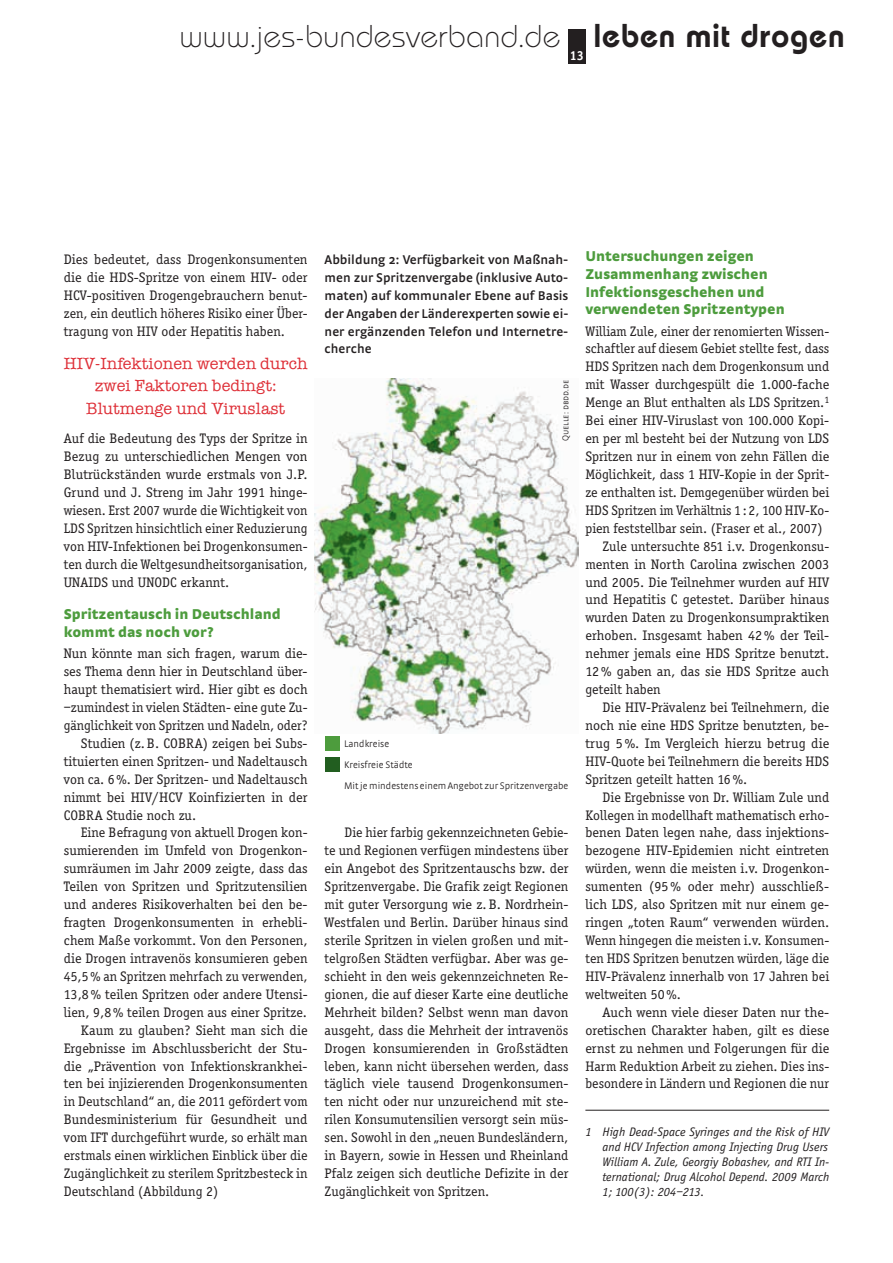
<style>
.page{position:relative;width:893px;height:1263px;background:#fff}
.page>*{position:absolute;margin:0;border:0;box-sizing:border-box;transform-origin:0 0}
.t1{font:300 31.5px "Bauhaus";letter-spacing:.02em;color:#231f20}
.t2{font:16.5px/22.5px "American Typewriter";letter-spacing:.005em;color:#de2f37;text-align:center}
.t3{font:900 15px/17.9px "Strada";color:#4d9c3d}
.t4{font:14.25px/17.9px "Officina Serif";letter-spacing:.005em;color:#231f20;text-align:justify}
.t5{font:700 13.5px "Officina Serif";color:#fff}
.t6{font:600 13.35px/18px "Strada";color:#231f20;text-align:justify}
.t7{font:italic 12.75px/15px "Officina Sans";letter-spacing:.005em;color:#231f20;text-align:justify}
.t8{font:300 10.05px/21.3px "Strada";letter-spacing:.005em;color:#231f20}
.t9{font:300 9px "Strada SC";letter-spacing:.005em;color:#231f20}
.s1{font-weight:600;font-size:33px}
</style>
<div class="page">
<div style="left:568px;top:30px;width:17px;height:34px;background:#231f20"></div>
<img style="left:315px;top:378px;width:263px;height:355px">
<div style="left:325px;top:736px;width:14px;height:15px;background:#4d9c3d"></div>
<div style="left:325px;top:757px;width:14px;height:15px;background:#225e20"></div>
<hr style="left:585px;top:1110px;width:244px;height:1px;background:#231f20">
<h1 class="t1" style="left:180px;top:17px;width:666px">www.jes-bundesverband.de <span class="s1">leben mit drogen</span></h1>
<p class="t5" style="left:570px;top:47px;width:15px">13</p>
<p class="t4" style="left:64px;top:250px;width:245px">Dies bedeutet, dass Drogenkonsumenten die die HDS-Spritze von einem HIV- oder HCV-positiven Drogengebrauchern benut&shy;zen, ein deutlich höheres Risiko einer Über&shy;tragung von HIV oder Hepatitis haben.</p>
<p class="t2" style="left:64px;top:351px;width:245px">HIV-Infektionen werden durch zwei Faktoren bedingt:<br>Blutmenge und Viruslast</p>
<p class="t4" style="left:64px;top:430px;width:245px">Auf die Bedeutung des Typs der Spritze in Bezug zu unterschiedlichen Mengen von Blutrückständen wurde erstmals von J.P.<br>Grund und J. Streng im Jahr 1991 hinge&shy;wiesen. Erst 2007 wurde die Wichtigkeit von LDS Spritzen hinsichtlich einer Reduzierung von HIV-Infektionen bei Drogenkonsumen&shy;ten durch die Weltgesundheitsorganisation, UNAIDS und UNODC erkannt.</p>
<p class="t3" style="left:64px;top:605px;width:219px">Spritzentausch in Deutschland kommt das noch vor?</p>
<p class="t4" style="left:64px;top:645px;width:245px">Nun könnte man sich fragen, warum die-</p>
<p class="t4" style="left:64px;top:663px;width:245px">ses Thema denn hier in Deutschland über-</p>
<p class="t4" style="left:64px;top:681px;width:245px">haupt thematisiert wird. Hier gibt es doch</p>
<p class="t4" style="left:64px;top:698px;width:245px">–zumindest in vielen Städten- eine gute Zu-</p>
<p class="t4" style="left:64px;top:716px;width:245px">gänglichkeit von Spritzen und Nadeln, oder?</p>
<p class="t4" style="left:81px;top:734px;width:228px">Studien (z.B. COBRA) zeigen bei Subs-</p>
<p class="t4" style="left:64px;top:752px;width:245px">tituierten einen Spritzen- und Nadeltausch</p>
<p class="t4" style="left:64px;top:770px;width:245px">von ca. 6%. Der Spritzen- und Nadeltausch</p>
<p class="t4" style="left:64px;top:788px;width:245px">nimmt bei HIV/HCV Koinfizierten in der</p>
<p class="t4" style="left:64px;top:806px;width:134px">COBRA Studie noch zu.</p>
<p class="t4" style="left:81px;top:824px;width:228px">Eine Befragung von aktuell Drogen kon-</p>
<p class="t4" style="left:64px;top:842px;width:245px">sumierenden im Umfeld von Drogenkon-</p>
<p class="t4" style="left:64px;top:860px;width:245px">sumräumen im Jahr 2009 zeigte, dass das</p>
<p class="t4" style="left:64px;top:878px;width:245px">Teilen von Spritzen und Spritzutensilien</p>
<p class="t4" style="left:64px;top:896px;width:245px">und anderes Risikoverhalten bei den be-</p>
<p class="t4" style="left:64px;top:914px;width:245px">fragten Drogenkonsumenten in erhebli-</p>
<p class="t4" style="left:64px;top:931px;width:245px">chem Maße vorkommt. Von den Personen,</p>
<p class="t4" style="left:64px;top:949px;width:245px">die Drogen intravenös konsumieren geben</p>
<p class="t4" style="left:64px;top:967px;width:245px">45,5% an Spritzen mehrfach zu verwenden,</p>
<p class="t4" style="left:64px;top:985px;width:245px">13,8% teilen Spritzen oder andere Utensi-</p>
<p class="t4" style="left:64px;top:1003px;width:245px">lien, 9,8% teilen Drogen aus einer Spritze.</p>
<p class="t4" style="left:81px;top:1021px;width:228px">Kaum zu glauben? Sieht man sich die</p>
<p class="t4" style="left:64px;top:1039px;width:245px">Ergebnisse im Abschlussbericht der Stu-</p>
<p class="t4" style="left:64px;top:1057px;width:245px">die „Prävention von Infektionskrankhei-</p>
<p class="t4" style="left:64px;top:1075px;width:245px">ten bei injizierenden Drogenkonsumenten</p>
<p class="t4" style="left:64px;top:1093px;width:245px">in Deutschland“ an, die 2011 gefördert vom</p>
<p class="t4" style="left:64px;top:1111px;width:245px">Bundesministerium für Gesundheit und</p>
<p class="t4" style="left:64px;top:1129px;width:245px">vom IFT durchgeführt wurde, so erhält man</p>
<p class="t4" style="left:64px;top:1147px;width:245px">erstmals einen wirklichen Einblick über die</p>
<p class="t4" style="left:64px;top:1164px;width:245px">Zugänglichkeit zu sterilem Spritzbesteck in</p>
<p class="t4" style="left:64px;top:1182px;width:156px">Deutschland (Abbildung 2)</p>
<p class="t6" style="left:325px;top:250px;width:245px">Abbildung 2: Verfügbarkeit von Maßnah&shy;men zur Spritzenvergabe (inklusive Auto&shy;maten) auf kommunaler Ebene auf Basis der Angaben der Länderexperten sowie ei&shy;ner ergänzenden Telefon und Internetre&shy;cherche</p>
<p class="t9" style="left:560px;top:441px;width:63px;rotate:-90deg">Quelle: dbdd.de</p>
<p class="t8" style="left:344px;top:733px;width:226px">Landkreise<br>Kreisfreie Städte<br>Mit je mindestens einem Angebot zur Spritzenvergabe</p>
<p class="t4" style="left:325px;top:824px;width:245px;text-indent:20px">Die hier farbig gekennzeichneten Gebie&shy;te und Regionen verfügen mindestens über ein Angebot des Spritzentauschs bzw. der Spritzenvergabe. Die Grafik zeigt Regionen mit guter Versorgung wie z.B. Nordrhein-Westfalen und Berlin. Darüber hinaus sind sterile Spritzen in vielen großen und mit&shy;telgroßen Städten verfügbar. Aber was ge&shy;schieht in den weis gekennzeichneten Re&shy;gionen, die auf dieser Karte eine deutliche Mehrheit bilden? Selbst wenn man davon ausgeht, dass die Mehrheit der intravenös Drogen konsumierenden in Großstädten leben, kann nicht übersehen werden, dass täglich viele tausend Drogenkonsumen&shy;ten nicht oder nur unzureichend mit ste&shy;rilen Konsumutensilien versorgt sein müs&shy;sen. Sowohl in den „neuen Bundesländern, in Bayern, sowie in Hessen und Rheinland Pfalz zeigen sich deutliche Defizite in der Zugänglichkeit von Spritzen.</p>
<p class="t3" style="left:585px;top:246px;width:201px">Untersuchungen zeigen<br>Zusammenhang zwischen<br>Infektionsgeschehen und verwendeten Spritzentypen</p>
<p class="t4" style="left:585px;top:322px;width:245px">William Zule, einer der renomierten Wissen-</p>
<p class="t4" style="left:585px;top:340px;width:245px">schaftler auf diesem Gebiet stellte fest, dass</p>
<p class="t4" style="left:585px;top:358px;width:245px">HDS Spritzen nach dem Drogenkonsum und</p>
<p class="t4" style="left:585px;top:376px;width:245px">mit Wasser durchgespült die 1.000-fache</p>
<p class="t4" style="left:585px;top:394px;width:245px">Menge an Blut enthalten als LDS Spritzen.<sup>1</sup></p>
<p class="t4" style="left:585px;top:412px;width:245px">Bei einer HIV-Viruslast von 100.000 Kopi-</p>
<p class="t4" style="left:585px;top:430px;width:245px">en per ml besteht bei der Nutzung von LDS</p>
<p class="t4" style="left:585px;top:447px;width:245px">Spritzen nur in einem von zehn Fällen die</p>
<p class="t4" style="left:585px;top:465px;width:245px">Möglichkeit, dass 1 HIV-Kopie in der Sprit-</p>
<p class="t4" style="left:585px;top:483px;width:245px">ze enthalten ist. Demgegenüber würden bei</p>
<p class="t4" style="left:585px;top:501px;width:245px">HDS Spritzen im Verhältnis 1 : 2, 100 HIV-Ko-</p>
<p class="t4" style="left:585px;top:519px;width:239px">pien feststellbar sein. (Fraser et al., 2007)</p>
<p class="t4" style="left:602px;top:537px;width:228px">Zule untersuchte 851 i.v. Drogenkonsu-</p>
<p class="t4" style="left:585px;top:555px;width:245px">menten in North Carolina zwischen 2003</p>
<p class="t4" style="left:585px;top:573px;width:245px">und 2005. Die Teilnehmer wurden auf HIV</p>
<p class="t4" style="left:585px;top:591px;width:245px">und Hepatitis C getestet. Darüber hinaus</p>
<p class="t4" style="left:585px;top:609px;width:245px">wurden Daten zu Drogenkonsumpraktiken</p>
<p class="t4" style="left:585px;top:627px;width:245px">erhoben. Insgesamt haben 42% der Teil-</p>
<p class="t4" style="left:585px;top:645px;width:245px">nehmer jemals eine HDS Spritze benutzt.</p>
<p class="t4" style="left:585px;top:663px;width:245px">12% gaben an, das sie HDS Spritze auch</p>
<p class="t4" style="left:585px;top:681px;width:77px">geteilt haben</p>
<p class="t4" style="left:602px;top:698px;width:228px">Die HIV-Prävalenz bei Teilnehmern, die</p>
<p class="t4" style="left:585px;top:716px;width:245px">noch nie eine HDS Spritze benutzten, be-</p>
<p class="t4" style="left:585px;top:734px;width:245px">trug 5%. Im Vergleich hierzu betrug die</p>
<p class="t4" style="left:585px;top:752px;width:245px">HIV-Quote bei Teilnehmern die bereits HDS</p>
<p class="t4" style="left:585px;top:770px;width:163px">Spritzen geteilt hatten 16%.</p>
<p class="t4" style="left:602px;top:788px;width:228px">Die Ergebnisse von Dr. William Zule und</p>
<p class="t4" style="left:585px;top:806px;width:245px">Kollegen in modellhaft mathematisch erho-</p>
<p class="t4" style="left:585px;top:824px;width:245px">benen Daten legen nahe, dass injektions-</p>
<p class="t4" style="left:585px;top:842px;width:245px">bezogene HIV-Epidemien nicht eintreten</p>
<p class="t4" style="left:585px;top:860px;width:245px">würden, wenn die meisten i.v. Drogenkon-</p>
<p class="t4" style="left:585px;top:878px;width:245px">sumenten (95% oder mehr) ausschließ-</p>
<p class="t4" style="left:585px;top:896px;width:245px">lich LDS, also Spritzen mit nur einem ge-</p>
<p class="t4" style="left:585px;top:914px;width:245px">ringen „toten Raum“ verwenden würden.</p>
<p class="t4" style="left:585px;top:931px;width:245px">Wenn hingegen die meisten i.v. Konsumen-</p>
<p class="t4" style="left:585px;top:949px;width:245px">ten HDS Spritzen benutzen würden, läge die</p>
<p class="t4" style="left:585px;top:967px;width:245px">HIV-Prävalenz innerhalb von 17 Jahren bei</p>
<p class="t4" style="left:585px;top:985px;width:97px">weltweiten 50%.</p>
<p class="t4" style="left:602px;top:1003px;width:228px">Auch wenn viele dieser Daten nur the-</p>
<p class="t4" style="left:585px;top:1021px;width:245px">oretischen Charakter haben, gilt es diese</p>
<p class="t4" style="left:585px;top:1039px;width:245px">ernst zu nehmen und Folgerungen für die</p>
<p class="t4" style="left:585px;top:1057px;width:245px">Harm Reduktion Arbeit zu ziehen. Dies ins-</p>
<p class="t4" style="left:585px;top:1075px;width:245px">besondere in Ländern und Regionen die nur</p>
<p class="t7" style="left:602px;top:1125px;width:228px;text-indent:-17px">1 High Dead-Space Syringes and the Risk of HIV and HCV Infection among Injecting Drug Users William A. Zule, Georgiy Bobashev, and RTI In&shy;ternational; Drug Alcohol Depend. 2009 March 1; 100(3): 204–213.</p>
</div>
